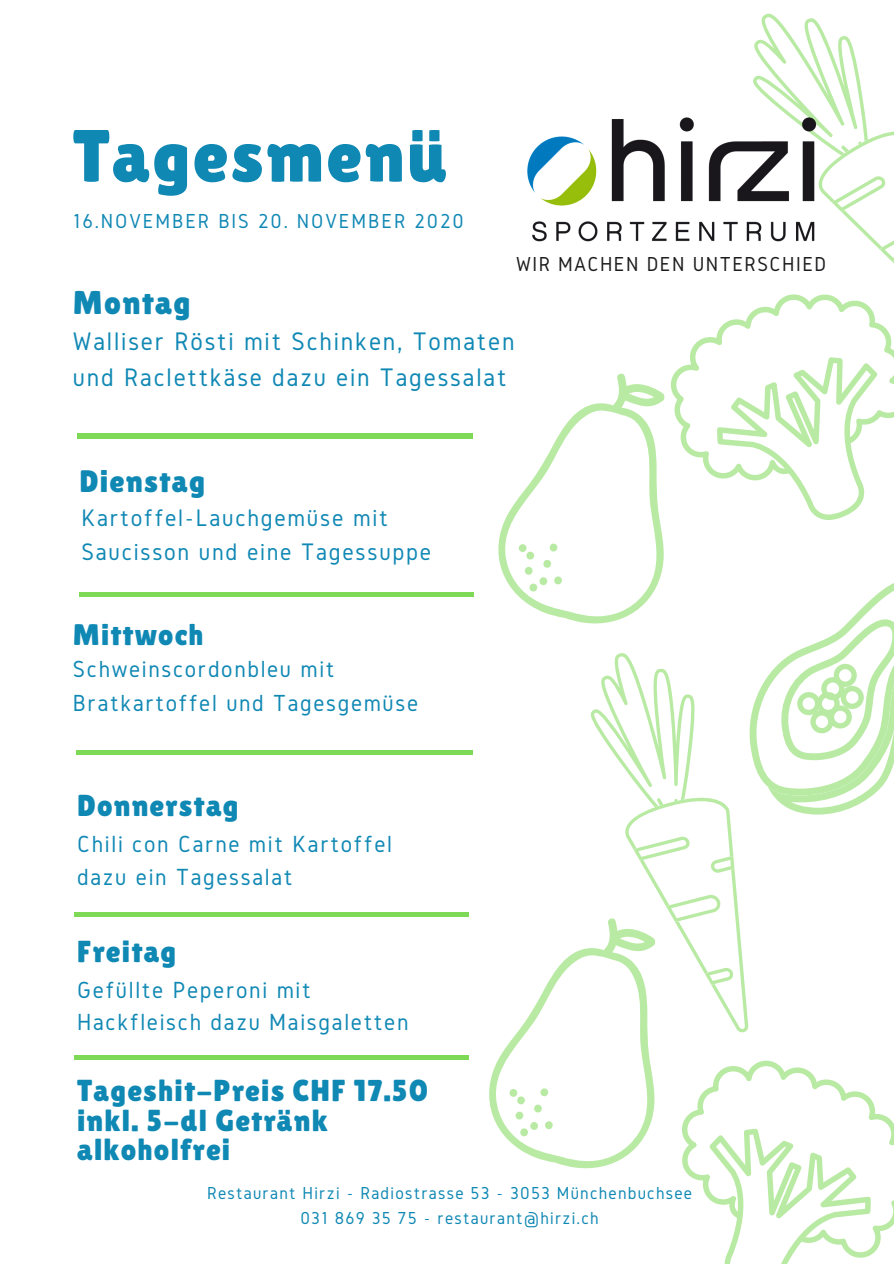
<style>
.page{position:relative;width:894px;height:1264px;background:#fff}
.page>*{position:absolute;margin:0;border:0;box-sizing:border-box;transform-origin:0 0}
.t1{font:73.65px "Lilita One";letter-spacing:.03em;color:#1088b4}
.t2{font:33px "Lilita One";letter-spacing:.04em;color:#1088b4}
.t3{font:31.05px "Lilita One";letter-spacing:.04em;color:#1088b4}
.t4{font:30.3px/29.5px "Lilita One";letter-spacing:.04em;color:#1088b4}
.t5{font:29.7px "Lilita One";letter-spacing:.04em;color:#1088b4}
.t6{font:26.4px/35.7px "Gidole";letter-spacing:.07em;color:#1088b4}
.t7{font:24.75px/33.6px "Gidole";letter-spacing:.07em;color:#1088b4}
.t8{font:24.3px/32.8px "Gidole";letter-spacing:.07em;color:#1088b4}
.t9{font:24.15px/33.8px "Gidole";letter-spacing:.07em;color:#1088b4}
.t10{font:21px "Gidole";letter-spacing:.09em;color:#1088b4}
.t11{font:21px "Gidole";letter-spacing:.07em;color:#1c1c1e}
.t12{font:18px/25.2px "Gidole";letter-spacing:.07em;color:#1088b4;text-align:center}
</style>
<div class="page">
<div style="left:77px;top:433px;width:395px;height:5px;background:#7ed957"></div>
<div style="left:79px;top:592px;width:394px;height:5px;background:#7ed957"></div>
<hr style="left:76px;top:750px;width:397px;height:4px;background:#7ed957">
<hr style="left:74px;top:912px;width:394px;height:4px;background:#7ed957">
<hr style="left:74px;top:1055px;width:394px;height:4px;background:#7ed957">
<svg style="left:590px;top:583px;width:303px;height:450px"></svg>
<svg style="left:489px;top:897px;width:218px;height:272px"></svg>
<svg style="left:508px;top:1087px;width:46px;height:50px"></svg>
<svg style="left:657px;top:1033px;width:236px;height:198px"></svg>
<svg style="left:664px;top:1114px;width:219px;height:149px"></svg>
<svg style="left:498px;top:352px;width:218px;height:291px"></svg>
<svg style="left:517px;top:542px;width:46px;height:50px"></svg>
<svg style="left:703px;top:13px;width:190px;height:538px"></svg>
<img style="left:527px;top:112px;width:299px;height:134px">
<h1 class="t1" style="left:73px;top:113px;width:375px">Tagesmenü</h1>
<p class="t10" style="left:73px;top:210px;width:392px">16.NOVEMBER BIS 20. NOVEMBER 2020</p>
<p class="t11" style="left:516px;top:252px;width:311px">WIR MACHEN DEN UNTERSCHIED</p>
<h2 class="t2" style="left:73px;top:283px;width:119px">Montag</h2>
<p class="t6" style="left:73px;top:323px;width:443px">Walliser Rösti mit Schinken, Tomaten und Raclettkäse dazu ein Tagessalat</p>
<p class="t3" style="left:79px;top:463px;width:127px">Dienstag</p>
<p class="t7" style="left:81px;top:501px;width:351px">Kartoffel-Lauchgemüse mit<br>Saucisson und eine Tagessuppe</p>
<p class="t5" style="left:73px;top:617px;width:132px">Mittwoch</p>
<p class="t9" style="left:73px;top:652px;width:346px">Schweinscordonbleu mit<br>Bratkartoffel und Tagesgemüse</p>
<p class="t4" style="left:77px;top:791px;width:163px">Donnerstag</p>
<p class="t8" style="left:77px;top:827px;width:316px">Chili con Carne mit Kartoffel dazu ein Tagessalat</p>
<p class="t4" style="left:77px;top:936px;width:100px">Freitag</p>
<p class="t8" style="left:77px;top:972px;width:333px">Gefüllte Peperoni mit<br>Hackfleisch dazu Maisgaletten</p>
<p class="t4" style="left:77px;top:1075px;width:352px">Tageshit-Preis CHF 17.50 inkl. 5-dl Getränk alkoholfrei</p>
<p class="t12" style="left:207px;top:1180px;width:486px">Restaurant Hirzi - Radiostrasse 53 - 3053 Münchenbuchsee<br>031 869 35 75 - restaurant@hirzi.ch</p>
</div>
